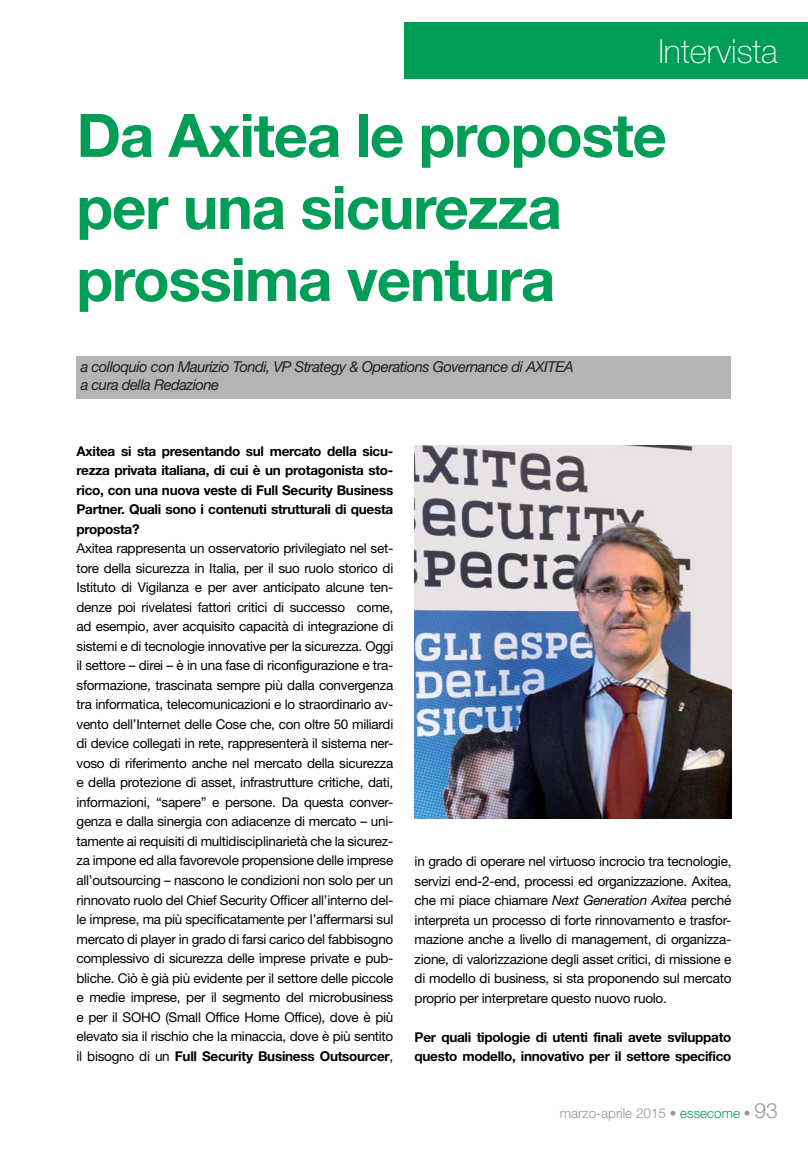
<style>
.page{position:relative;width:808px;height:1149px;background:#fff}
.page>*{position:absolute;margin:0;border:0;box-sizing:border-box;transform-origin:0 0}
.t1{font:700 60px/72px "Helvetica Neue LT Std";letter-spacing:-.02em;color:#009d56}
.t2{font:100 33px "Helvetica Neue LT Std";color:#fff}
.t3{font:italic 15px/18px "Helvetica Neue LT Std";letter-spacing:-.035em;color:#231f20}
.t4{font:13.5px/19.5px "Helvetica Neue LT Std";letter-spacing:-.02em;color:#000;text-align:justify}
.t5{font:700 13.5px/19.5px "Helvetica Neue LT Std";letter-spacing:-.02em;color:#000;text-align:justify}
.t6{font:300 13.5px "Helvetica Neue LT Std";color:#939598}
.s1{font-weight:700}
.s2{font-style:italic}
.s3{color:#009d56}
.s4{font-size:21px}
</style>
<div class="page">
<div style="left:404px;top:22px;width:404px;height:57px;background:#009d56"></div>
<img style="left:415px;top:446px;width:316px;height:371px">
<div style="left:77px;top:356px;width:654px;height:42px;background:#b2b4b6"></div>
<h2 class="t2" style="left:658px;top:39px;width:121px">Intervista</h2>
<h1 class="t1" style="left:77px;top:107px;width:592px">Da Axitea le proposte per una sicurezza prossima ventura</h1>
<p class="t3" style="left:81px;top:359px;width:495px">a colloquio con Maurizio Tondi, VP Strategy &amp; Operations Governance di AXITEA a cura della Redazione</p>
<p class="t5" style="left:77px;top:442px;width:318px">Axitea si sta presentando sul mercato della sicu&shy;rezza privata italiana, di cui è un protagonista sto&shy;rico, con una nuova veste di Full Security Business Partner. Quali sono i contenuti strutturali di questa proposta?</p>
<p class="t4" style="left:77px;top:540px;width:318px">Axitea rappresenta un osservatorio privilegiato nel set&shy;tore della sicurezza in Italia, per il suo ruolo storico di Istituto di Vigilanza e per aver anticipato alcune ten&shy;denze poi rivelatesi fattori critici di successo come, ad esempio, aver acquisito capacità di integrazione di sistemi e di tecnologie innovative per la sicurezza. Oggi il settore – direi – è in una fase di riconfigurazione e tra&shy;sformazione, trascinata sempre più dalla convergenza tra informatica, telecomunicazioni e lo straordinario av&shy;vento dell’Internet delle Cose che, con oltre 50 miliardi di device collegati in rete, rappresenterà il sistema ner&shy;voso di riferimento anche nel mercato della sicurezza e della protezione di asset, infrastrutture critiche, dati, informazioni, “sapere” e persone. Da questa conver&shy;genza e dalla sinergia con adiacenze di mercato – uni&shy;tamente ai requisiti di multidisciplinarietà che la sicurez&shy;za impone ed alla favorevole propensione delle imprese all’outsourcing – nascono le condizioni non solo per un rinnovato ruolo del Chief Security Officer all’interno del&shy;le imprese, ma più specificatamente per l’affermarsi sul mercato di player in grado di farsi carico del fabbisogno complessivo di sicurezza delle imprese private e pub&shy;bliche. Ciò è già più evidente per il settore delle piccole e medie imprese, per il segmento del microbusiness e per il SOHO (Small Office Home Office), dove è più elevato sia il rischio che la minaccia, dove è più sentito il bisogno di un <span class="s1">Full Security Business Outsourcer</span>,</p>
<p class="t4" style="left:415px;top:852px;width:318px">in grado di operare nel virtuoso incrocio tra tecnologie, servizi end-2-end, processi ed organizzazione. Axitea, che mi piace chiamare <span class="s2">Next Generation Axitea</span> perché interpreta un processo di forte rinnovamento e trasfor&shy;mazione anche a livello di management, di organizza&shy;zione, di valorizzazione degli asset critici, di missione e di modello di business, si sta proponendo sul mercato proprio per interpretare questo nuovo ruolo.</p>
<p class="t5" style="left:415px;top:1028px;width:318px">Per quali tipologie di utenti finali avete sviluppato questo modello, innovativo per il settore specifico</p>
<p class="t6" style="left:560px;top:1107px;width:219px">marzo-aprile 2015 • <span class="s3">essecome</span> • <span class="s4">93</span></p>
</div>
